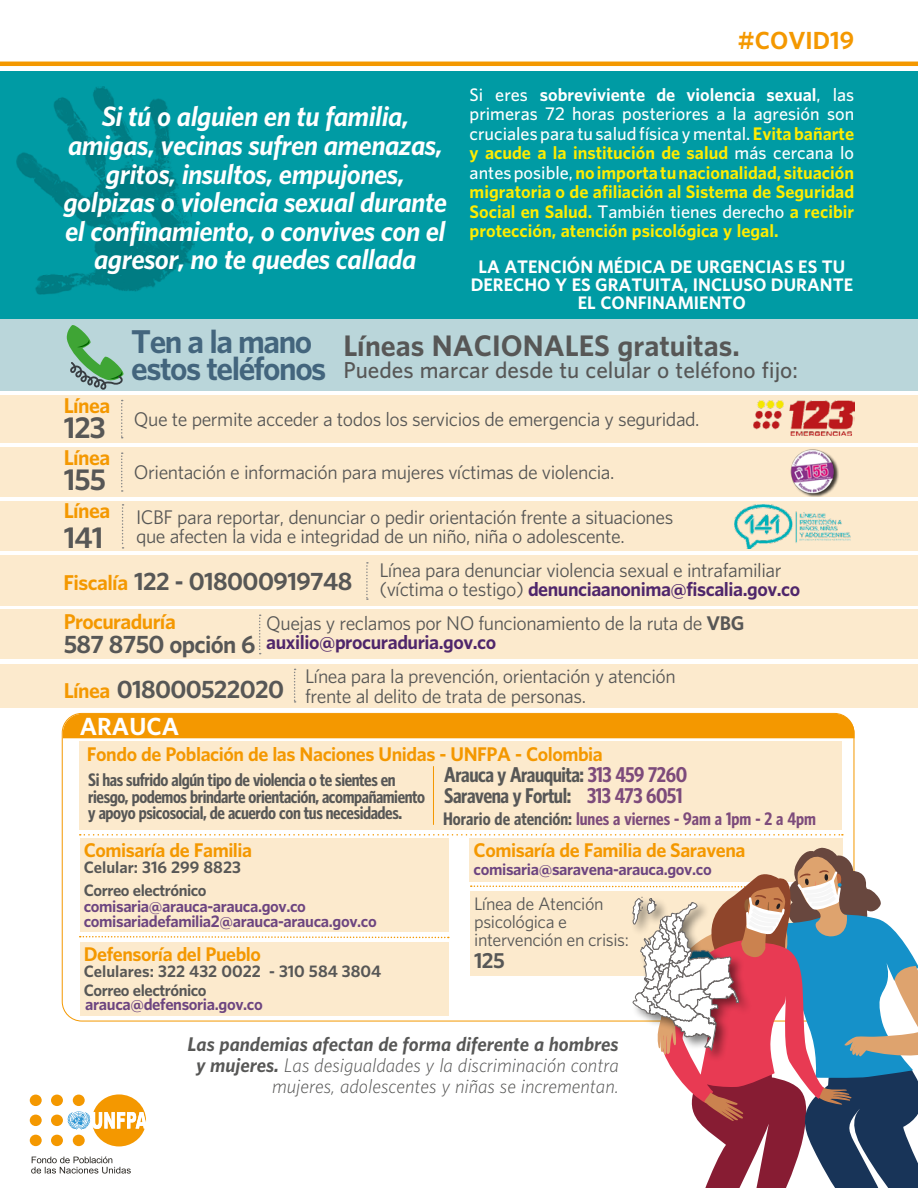
<style>
.page{position:relative;width:918px;height:1188px;background:#fff}
.page>*{position:absolute;margin:0;border:0;box-sizing:border-box;transform-origin:0 0}
.t1{font:700 30px/27px "UNFPA";letter-spacing:-.05em;color:#43657d}
.t2{font:700 27px "UNFPA";color:#575756}
.t3{font:italic 700 25.5px/28.5px "UNFPA";letter-spacing:-.02em;color:#fff;text-align:center}
.t4{font:700 22.5px "UNFPA";letter-spacing:-.03em;color:#575756}
.t5{font:700 22.5px "UNFPA";color:#f49800}
.t6{font:700 22.5px "UNFPA";color:#fff}
.t7{font:600 21px "UNFPA";color:#575756}
.t8{font:700 condensed 19.5px/21px "UNFPA";letter-spacing:-.025em;color:#575756}
.t9{font:700 19.5px "UNFPA";letter-spacing:-.03em;color:#f49800}
.t10{font:700 19.5px "UNFPA";color:#575756}
.t11{font:18px/19.5px "UNFPA Text";letter-spacing:-.025em;color:#575756}
.t12{font:italic 300 18px/21px "UNFPA";color:#575756;text-align:right}
.t13{font:700 18px "UNFPA";letter-spacing:-.025em;color:#f49800}
.t14{font:700 18px "UNFPA";letter-spacing:-.025em;color:#4f266b}
.t15{font:700 16.5px/19.5px "UNFPA";color:#ffed00;text-align:justify}
.t16{font:700 condensed 16.5px/16.5px "UNFPA";letter-spacing:-.025em;color:#575756}
.t17{font:700 16.5px/18px "UNFPA";color:#fff;text-align:center}
.t18{font:16.5px/18px "UNFPA Text";letter-spacing:-.025em;color:#575756}
.t19{font:700 condensed 16.5px "UNFPA";color:#7d4b7b}
.t20{font:700 15px/15px "UNFPA";letter-spacing:-.025em;color:#6d4580}
.t21{font:700 15px/19.6px "UNFPA";color:#575756}
.t22{font:700 15px/23px "UNFPA";letter-spacing:-.03em;color:#575756}
.s1{font-weight:600;color:#fff}
.s2{color:#fff}
.s3{font-family:"UNFPA";font-weight:700;font-size:27px}
.s4{font-size:19.5px;color:#f49800}
.s5{font-family:"UNFPA Text";font-weight:400;color:#575756}
.s6{font-family:"UNFPA";font-weight:700}
.s7{color:#7d4b7b}
.s8{color:#575756}
.s9{font-weight:700}
</style>
<div class="page">
<div style="left:63px;top:714px;width:792px;height:24px;background:#f49800"></div>
<svg style="left:80px;top:834px;width:763px;height:2px"></svg>
<svg style="left:80px;top:936px;width:369px;height:3px"></svg>
<div style="left:80px;top:942px;width:369px;height:73px;background:#fceacd"></div>
<svg style="left:31px;top:1157px;width:100px;height:17px"></svg>
<div style="left:30px;top:1095px;width:12px;height:11px;background:#f49800;border-radius:50%"></div>
<div style="left:51px;top:1095px;width:12px;height:11px;background:#f49800;border-radius:50%"></div>
<div style="left:30px;top:1135px;width:12px;height:11px;background:#f49800;border-radius:50%"></div>
<div style="left:51px;top:1135px;width:12px;height:11px;background:#f49800;border-radius:50%"></div>
<div style="left:30px;top:1115px;width:12px;height:11px;background:#f49800;border-radius:50%"></div>
<div style="left:51px;top:1115px;width:12px;height:11px;background:#f49800;border-radius:50%"></div>
<svg style="left:68px;top:1094px;width:78px;height:52px"></svg>
<div style="left:80px;top:838px;width:369px;height:94px;background:#fceacd"></div>
<div style="left:470px;top:838px;width:373px;height:44px;background:#fceacd"></div>
<hr style="left:0;top:62px;width:918px;height:4px;background:#f49800">
<div style="left:0;top:395px;width:918px;height:48px;background:#fceacd"></div>
<svg style="left:121px;top:400px;width:2px;height:38px"></svg>
<img style="left:753px;top:401px;width:101px;height:34px">
<div style="left:0;top:447px;width:918px;height:50px;background:#fceacd"></div>
<svg style="left:121px;top:452px;width:2px;height:40px"></svg>
<div style="left:791px;top:449px;width:48px;height:48px;background:#000;opacity:.75"></div>
<img style="left:790px;top:449px;width:46px;height:46px">
<div style="left:0;top:610px;width:918px;height:49px;background:#fceacd"></div>
<svg style="left:259px;top:615px;width:2px;height:39px"></svg>
<div style="left:0;top:502px;width:918px;height:49px;background:#fceacd"></div>
<svg style="left:122px;top:504px;width:2px;height:45px"></svg>
<img style="left:735px;top:504px;width:116px;height:45px">
<div style="left:0;top:664px;width:918px;height:43px;background:#fceacd"></div>
<svg style="left:294px;top:669px;width:2px;height:34px"></svg>
<div style="left:0;top:555px;width:918px;height:50px;background:#fceacd"></div>
<svg style="left:366px;top:562px;width:2px;height:38px"></svg>
<svg style="left:471px;top:848px;width:447px;height:340px"></svg>
<div style="left:0;top:71px;width:918px;height:248px;background:#009ba4"></div>
<img style="left:17px;top:86px;width:178px;height:209px">
<div style="left:0;top:319px;width:918px;height:72px;background:#bad6da"></div>
<svg style="left:67px;top:325px;width:57px;height:65px"></svg>
<div style="left:80px;top:742px;width:762px;height:88px;background:#fceacd"></div>
<hr style="left:433px;top:766px;width:1px;height:59px;background:#f49800">
<p class="t5" style="left:738px;top:25px;width:118px">#COVID19</p>
<p class="t15" style="left:470px;top:84px;width:386px"><span class="s1">Si eres</span> <span class="s2">sobreviviente de violencia sexual</span><span class="s1">, las primeras 72 horas posteriores a la agresión son cruciales para tu salud física y mental.</span> Evita bañarte y acude a la institución de salud <span class="s1">más cercana lo antes posible,</span> no importa tu nacionalidad, situación migratoria o de afiliación al Sistema de Seguridad Social en Salud. <span class="s1">También tienes derecho</span> a recibir protección, atención psicológica y legal.</p>
<p class="t17" style="left:471px;top:257px;width:384px">LA ATENCIÓN MÉDICA DE URGENCIAS ES TU<br>DERECHO Y ES GRATUITA, INCLUSO DURANTE<br>EL CONFINAMIENTO</p>
<h2 class="t2" style="left:343px;top:327px;width:398px">Líneas NACIONALES gratuitas.</h2>
<p class="t7" style="left:343px;top:360px;width:456px">Puedes marcar desde tu celular o teléfono fijo:</p>
<h3 class="t3" style="left:63px;top:102px;width:385px">Si tú o alguien en tu familia, amigas, vecinas sufren amenazas, gritos, insultos, empujones, golpizas o violencia sexual durante el confinamiento, o convives con el agresor, no te quedes callada</h3>
<h1 class="t1" style="left:131px;top:327px;width:197px">Ten a la mano estos teléfonos</h1>
<p class="t9" style="left:64px;top:392px;width:48px">Línea</p>
<p class="t11" style="left:64px;top:410px;width:637px"><span class="s3">123</span> Que te permite acceder a todos los servicios de emergencia y seguridad.</p>
<p class="t9" style="left:64px;top:444px;width:48px">Línea</p>
<p class="t11" style="left:64px;top:463px;width:552px"><span class="s3">155</span> Orientación e información para mujeres víctimas de violencia.</p>
<p class="t9" style="left:64px;top:498px;width:48px">Línea</p>
<h2 class="t2" style="left:64px;top:520px;width:41px">141</h2>
<p class="t11" style="left:136px;top:508px;width:539px">ICBF para reportar, denunciar o pedir orientación frente a situaciones que afecten la vida e integridad de un niño, niña o adolescente.</p>
<p class="t4" style="left:64px;top:566px;width:290px"><span class="s4">Fiscalía</span> 122 - 018000919748</p>
<p class="t11" style="left:379px;top:561px;width:404px">Línea para denunciar violencia sexual e intrafamiliar</p>
<p class="t14" style="left:379px;top:578px;width:422px"><span class="s5">(víctima o testigo)</span> denunciaanonima@fiscalia.gov.co</p>
<p class="t9" style="left:64px;top:609px;width:114px">Procuraduría</p>
<p class="t4" style="left:64px;top:630px;width:193px">587 8750 opción 6</p>
<p class="t11" style="left:266px;top:614px;width:480px">Quejas y reclamos por NO funcionamiento de la ruta de <span class="s6">VBG</span></p>
<p class="t14" style="left:266px;top:630px;width:232px">auxilio@procuraduria.gov.co</p>
<p class="t4" style="left:64px;top:674px;width:222px"><span class="s4">Línea</span> 018000522020</p>
<p class="t11" style="left:305px;top:667px;width:372px">Línea para la prevención, orientación y atención frente al delito de trata de personas.</p>
<p class="t6" style="left:80px;top:712px;width:101px">ARAUCA</p>
<p class="t13" style="left:87px;top:742px;width:517px">Fondo de Población de las Naciones Unidas - UNFPA - Colombia</p>
<p class="t16" style="left:88px;top:771px;width:338px">Si has sufrido algún tipo de violencia o te sientes en riesgo, podemos brindarte orientación, acompañamiento y apoyo psicosocial, de acuerdo con tus necesidades.</p>
<p class="t8" style="left:444px;top:764px;width:244px">Arauca y Arauquita: <span class="s7">313 459 7260<br></span>Saravena y Fortul: <span class="s7">313 473 6051</span></p>
<p class="t19" style="left:443px;top:808px;width:375px"><span class="s8">Horario de atención:</span> lunes a viernes - 9am a 1pm - 2 a 4pm</p>
<p class="t13" style="left:84px;top:838px;width:170px">Comisaría de Familia</p>
<p class="t13" style="left:474px;top:838px;width:273px">Comisaría de Familia de Saravena</p>
<p class="t22" style="left:84px;top:855px;width:159px">Celular: 316 299 8823<br>Correo electrónico</p>
<p class="t20" style="left:84px;top:898px;width:295px">comisaria@arauca-arauca.gov.co comisariadefamilia2@arauca-arauca.gov.co</p>
<p class="t20" style="left:474px;top:861px;width:240px">comisaria@saravena-arauca.gov.co</p>
<p class="t18" style="left:474px;top:895px;width:156px">Línea de Atención psicológica e intervención en crisis:</p>
<p class="t10" style="left:474px;top:948px;width:32px">125</p>
<p class="t13" style="left:84px;top:942px;width:179px">Defensoría del Pueblo</p>
<p class="t20" style="left:85px;top:996px;width:179px">arauca@defensoria.gov.co</p>
<p class="t21" style="left:84px;top:960px;width:299px">Celulares: 322 432 0022 - 310 584 3804<br>Correo electrónico</p>
<p class="t12" style="left:187px;top:1034px;width:433px"><span class="s9">Las pandemias afectan de forma diferente a hombres y mujeres.</span> Las desigualdades y la discriminación contra mujeres, adolescentes y niñas se incrementan.</p>
</div>
